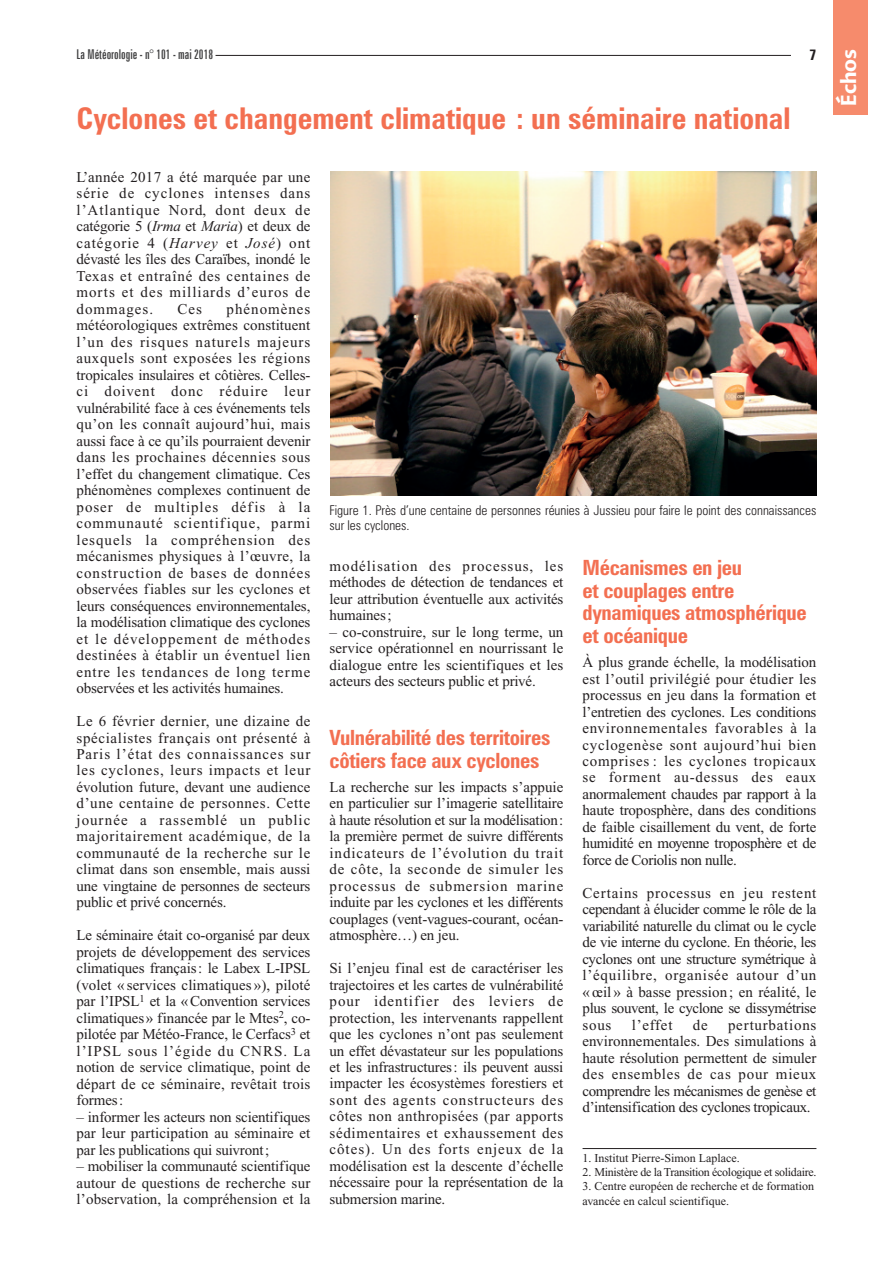
<style>
.page{position:relative;width:893px;height:1263px;background:#fff}
.page>*{position:absolute;margin:0;border:0;box-sizing:border-box;transform-origin:0 0}
.t1{font:700 condensed 30px "Zurich BT";color:#f36f51}
.t2{font:700 condensed 21px/22.5px "Zurich BT";letter-spacing:-.015em;color:#f36f51}
.t3{font:700 21px "Advert";color:#fff}
.t4{font:15px/16.5px "Times New Roman";letter-spacing:-.01em;color:#231f20;text-align:justify}
.t5{font:700 condensed 15px "Zurich BT";color:#231f20}
.t6{font:300 condensed 13.5px/15px "Zurich BT";color:#231f20}
.t7{font:extra-condensed 13.5px "Zurich BT";color:#3e3e3f}
.t8{font:12px/14.4px "Times New Roman";color:#231f20}
.t9{font:12px "Times New Roman";letter-spacing:-.025em;color:#231f20}
.s1{font-style:italic}
</style>
<div class="page">
<div style="left:833px;top:0;width:34px;height:114px;background:#f68b6c"></div>
<hr style="left:216px;top:55px;width:575px;height:1px;background:#231f20">
<img style="left:330px;top:172px;width:486px;height:324px">
<hr style="left:583px;top:1148px;width:233px;height:1px;background:#231f20">
<p class="t7" style="left:77px;top:49px;width:138px">La Météorologie - n° 101 - mai 2018</p>
<p class="t5" style="left:809px;top:49px;width:9px">7</p>
<h1 class="t1" style="left:77px;top:107px;width:716px">Cyclones et changement climatique : un séminaire national</h1>
<p class="t4" style="left:77px;top:170px;width:235px">L’année 2017 a été marquée par une série de cyclones intenses dans l’Atlantique Nord, dont deux de catégorie 5 (<span class="s1">Irma</span> et <span class="s1">Maria</span>) et deux de catégorie 4 (<span class="s1">Harvey</span> et <span class="s1">José</span>) ont dévasté les îles des Caraïbes, inondé le Texas et entraîné des centaines de morts et des milliards d’euros de dommages.</p>
<p class="t4" style="left:77px;top:302px;width:235px;text-indent:150px">phénomènes météorologiques extrêmes constituent l’un des risques naturels majeurs auxquels sont exposées les régions tropicales insulaires et côtières. Celles&shy;ci doivent donc réduire leur vulnérabilité face à ces événements tels qu’on les connaît aujourd’hui, mais aussi face à ce qu’ils pourraient devenir dans les prochaines décennies sous l’effet du changement climatique. Ces phénomènes complexes continuent de poser de multiples défis à la communauté scientifique, parmi lesquels la compréhension des mécanismes physiques à l’œuvre, la construction de bases de données observées fiables sur les cyclones et leurs conséquences environnementales, la modélisation climatique des cyclones et le développement de méthodes destinées à établir un éventuel lien entre les tendances de long terme observées et les activités humaines.</p>
<p class="t4" style="left:77px;top:714px;width:235px">Le 6 février dernier, une dizaine de spécialistes français ont présenté à Paris l’état des connaissances sur les cyclones, leurs impacts et leur évolution future, devant une audience d’une centaine de personnes. Cette journée a rassemblé un public majoritairement académique, de la communauté de la recherche sur le climat dans son ensemble, mais aussi une vingtaine de personnes de secteurs public et privé concernés.</p>
<p class="t4" style="left:77px;top:928px;width:235px">Le séminaire était co-organisé par deux projets de développement des services climatiques français: le Labex L-IPSL (volet « services climatiques »), piloté par l’IPSL<sup>1</sup> et la «Convention services climatiques» financée par le Mtes<sup>2</sup>, co&shy;pilotée par Météo-France, le Cerfacs<sup>3</sup> et l’IPSL sous l’égide du CNRS. La notion de service climatique, point de départ de ce séminaire, revêtait trois formes:</p>
<p class="t4" style="left:77px;top:1110px;width:235px">– informer les acteurs non scientifiques par leur participation au séminaire et par les publications qui suivront;</p>
<p class="t4" style="left:77px;top:1159px;width:235px">– mobiliser la communauté scientifique autour de questions de recherche sur l’observation, la compréhension et la</p>
<p class="t4" style="left:178px;top:302px;width:26px">Ces</p>
<p class="t6" style="left:330px;top:504px;width:488px">Figure 1. Près d’une centaine de personnes réunies à Jussieu pour faire le point des connaissances sur les cyclones.</p>
<h2 class="t2" style="left:583px;top:559px;width:226px">Mécanismes en jeu<br>et couplages entre dynamiques atmosphérique et océanique</h2>
<p class="t4" style="left:583px;top:655px;width:235px">À plus grande échelle, la modélisation est l’outil privilégié pour étudier les processus en jeu dans la formation et l’entretien des cyclones. Les conditions environnementales favorables à la cyclogenèse sont aujourd’hui bien comprises : les cyclones tropicaux se forment au-dessus des eaux anormalement chaudes par rapport à la haute troposphère, dans des conditions de faible cisaillement du vent, de forte humidité en moyenne troposphère et de force de Coriolis non nulle.</p>
<p class="t4" style="left:583px;top:886px;width:235px">Certains processus en jeu restent cependant à élucider comme le rôle de la variabilité naturelle du climat ou le cycle de vie interne du cyclone. En théorie, les cyclones ont une structure symétrique à l’équilibre, organisée autour d’un «œil » à basse pression ; en réalité, le plus souvent, le cyclone se dissymétrise sous</p>
<p class="t4" style="left:330px;top:559px;width:235px">modélisation des processus, les méthodes de détection de tendances et leur attribution éventuelle aux activités humaines;</p>
<p class="t4" style="left:330px;top:625px;width:235px">– co-construire, sur le long terme, un service opérationnel en nourrissant le dialogue entre les scientifiques et les acteurs des secteurs public et privé.</p>
<h2 class="t2" style="left:330px;top:728px;width:222px">Vulnérabilité des territoires côtiers face aux cyclones</h2>
<p class="t4" style="left:330px;top:780px;width:235px">La recherche sur les impacts s’appuie en particulier sur l’imagerie satellitaire à haute résolution et sur la modélisation: la première permet de suivre différents indicateurs de l’évolution du trait de côte, la seconde de simuler les processus de submersion marine induite par les cyclones et les différents couplages (vent-vagues-courant, océan&shy;atmosphère…) en jeu.</p>
<p class="t4" style="left:330px;top:961px;width:235px">Si l’enjeu final est de caractériser les trajectoires et les cartes de vulnérabilité pour identifier des leviers de protection, les intervenants rappellent que les cyclones n’ont pas seulement un effet dévastateur sur les populations et les infrastructures: ils peuvent aussi impacter les écosystèmes forestiers et sont des agents constructeurs des côtes non anthropisées (par apports sédimentaires et exhaussement des côtes). Un des forts enjeux de la modélisation est la descente d’échelle nécessaire pour la représentation de la submersion marine.</p>
<p class="t4" style="left:583px;top:1018px;width:235px;text-indent:145px">perturbations environnementales. Des simulations à haute résolution permettent de simuler des ensembles de cas pour mieux comprendre les mécanismes de genèse et d’intensification des cyclones tropicaux.</p>
<p class="t8" style="left:583px;top:1151px;width:159px">1. Institut Pierre-Simon Laplace.</p>
<p class="t9" style="left:583px;top:1168px;width:235px">2. Ministère de la Transition écologique et solidaire.</p>
<p class="t8" style="left:583px;top:1180px;width:233px">3. Centre européen de recherche et de formation avancée en calcul scientifique.</p>
<p class="t4" style="left:632px;top:1018px;width:42px">l’effet</p>
<p class="t4" style="left:693px;top:1018px;width:16px">de</p>
<h2 class="t3" style="left:837px;top:106px;width:58px;rotate:-90deg">Échos</h2>
</div>
